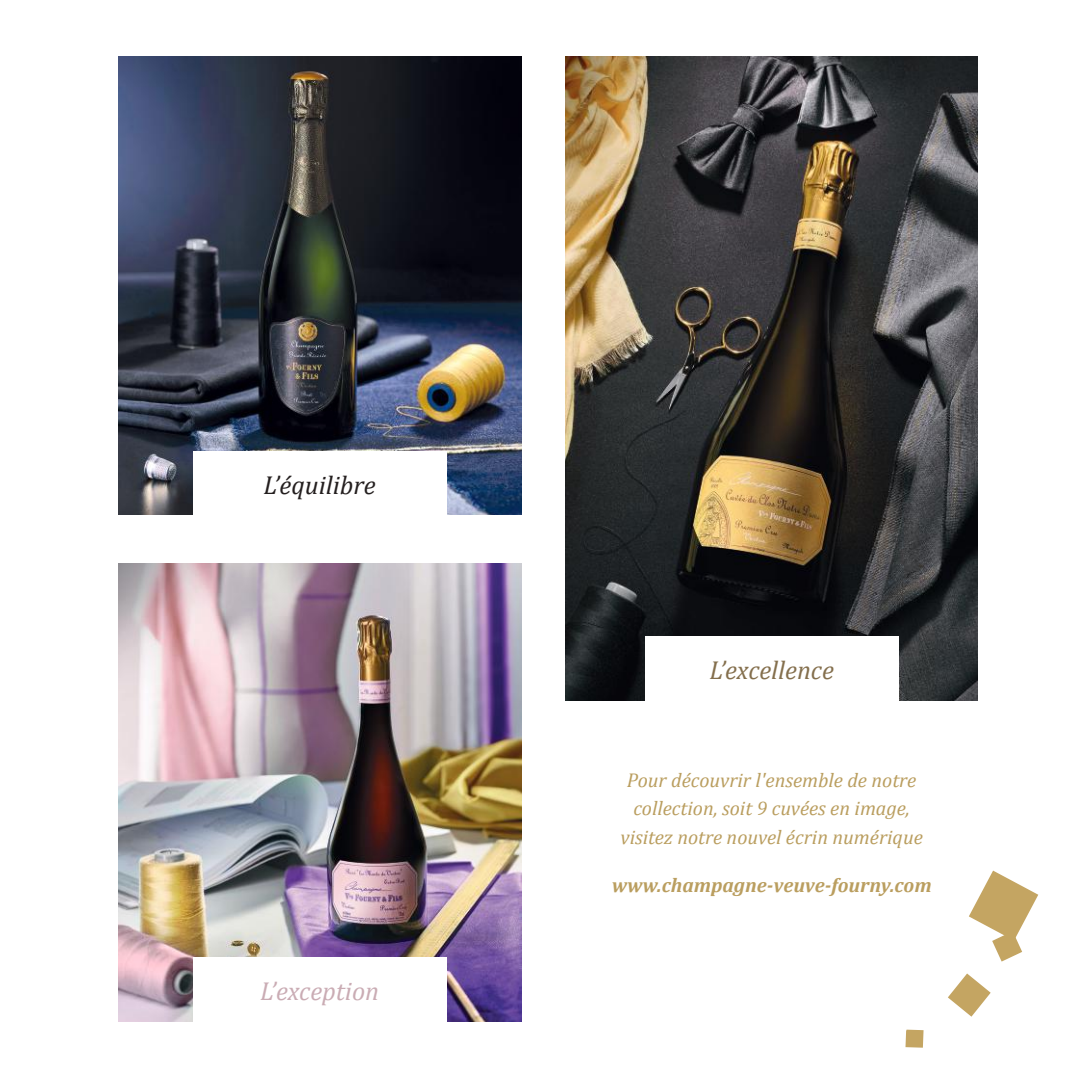
<style>
.page{position:relative;width:1078px;height:1078px;background:#fff}
.page>*{position:absolute;margin:0;border:0;box-sizing:border-box;transform-origin:0 0}
.t1{font:italic 26px "Cambria";letter-spacing:-.005em;color:#846f4d}
.t2{font:italic 26px "Cambria";color:#caacb4}
.t3{font:italic 26px "Cambria";color:#241f1f}
.t4{font:italic 20px/28px "Cambria";color:#ba9e5f;text-align:center}
.t5{font:italic 700 20px "Cambria";color:#ba9e5f}
</style>
<div class="page">
<img style="left:118px;top:563px;width:403px;height:457px">
<img style="left:118px;top:57px;width:403px;height:458px">
<img style="left:565px;top:57px;width:412px;height:643px">
<div style="left:193px;top:956px;width:253px;height:66px;background:#fff"></div>
<div style="left:193px;top:450px;width:253px;height:66px;background:#fff"></div>
<div style="left:644px;top:636px;width:254px;height:66px;background:#fff"></div>
<svg style="left:948px;top:870px;width:91px;height:147px"></svg>
<svg style="left:905px;top:1029px;width:19px;height:19px"></svg>
<h1 class="t3" style="left:263px;top:466px;width:113px">L’équilibre</h1>
<h1 class="t2" style="left:260px;top:972px;width:120px">L’exception</h1>
<h1 class="t1" style="left:709px;top:652px;width:126px">L’excellence</h1>
<p class="t4" style="left:620px;top:765px;width:304px">Pour découvrir l'ensemble de notre collection, soit 9 cuvées en image, visitez notre nouvel écrin numérique</p>
<p class="t5" style="left:611px;top:870px;width:321px">www.champagne-veuve-fourny.com</p>
</div>
